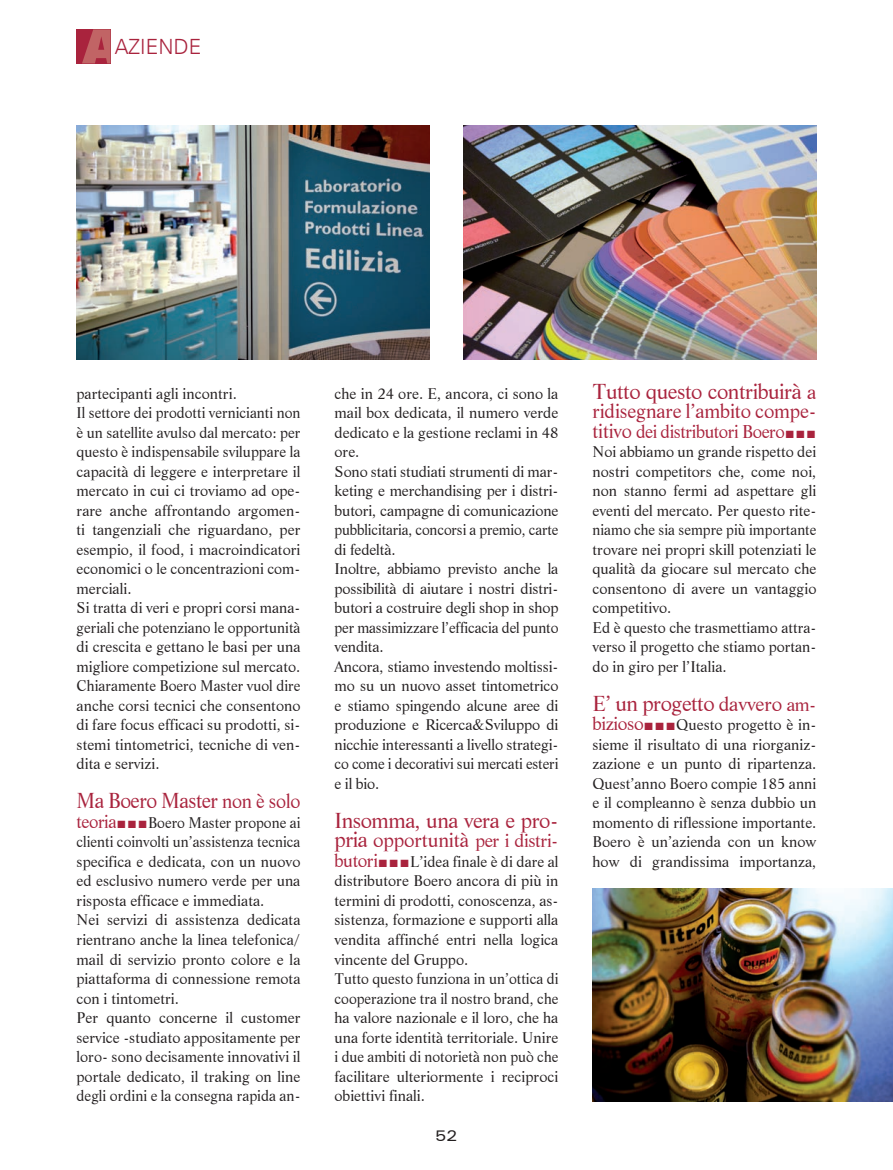
<style>
.page{position:relative;width:893px;height:1170px;background:#fff}
.page>*{position:absolute;margin:0;border:0;box-sizing:border-box;transform-origin:0 0}
.corpo_testo{font:21px "Life BT";letter-spacing:-.025em;color:#a9233d}
.corpo_testo-2{font:21px "Life BT";letter-spacing:-.025em;color:#a9233d;scale:.95 1}
.occhiello{font:300 21px "Zurich BT";color:#a9233d}
.corpo_testo-3{font:19.5px "Life BT";letter-spacing:-.01em;color:#a9233d}
.corpo_testo-4{font:18px "Life BT";letter-spacing:-.025em;color:#a9233d}
.corpo_testo-5{font:15px/19.5px "Life BT";color:#231f20;text-align:justify}
.corpo_testo-6{font:15px/19.5px "Life BT";color:#231f20;text-align:justify;scale:.96 1}
.t1{font:expanded 15px "Zurich BT";color:#231f20}
.s1{font-size:19.5px}
.s2{font-size:18px;color:#a9233d}
.s3{font-family:"Zurich BT";font-weight:900;font-size:33px;color:#a9233d}
.s4{font-size:21px}
.s5{font-size:18px}
.s6{font-family:"Zurich BT";font-weight:900;font-size:33px}
</style>
<div class="page">
<div style="left:77px;top:29px;width:34px;height:34px;background:#a9233d"></div>
<svg style="left:82px;top:29px;width:29px;height:34px"></svg>
<img style="left:592px;top:888px;width:301px;height:212px">
<img style="left:77px;top:126px;width:352px;height:233px">
<img style="left:463px;top:126px;width:353px;height:233px">
<p class="occhiello" style="left:115px;top:34px;width:88px">AZIENDE</p>
<p class="corpo_testo-5" style="left:77px;top:383px;width:162px">partecipanti agli incontri.</p>
<p class="corpo_testo-6" style="left:77px;top:402px;width:235px">Il settore dei prodotti vernicianti non è un satellite avulso dal mercato: per questo è indispensabile sviluppare la capacità di leggere e interpretare il mercato in cui ci troviamo ad ope&shy;rare anche affrontando argomen&shy;ti tangenziali che riguardano, per esempio, il food, i macroindicatori economici o le concentrazioni com&shy;merciali.</p>
<p class="corpo_testo-5" style="left:77px;top:597px;width:225px">Si tratta di veri e propri corsi mana&shy;geriali che potenziano le opportunità di crescita e gettano le basi per una migliore competizione sul mercato.</p>
<p class="corpo_testo-5" style="left:77px;top:675px;width:225px">Chiaramente Boero Master vuol dire anche corsi tecnici che consentono di fare focus efficaci su prodotti, si&shy;stemi tintometrici, tecniche di ven&shy;dita e servizi.</p>
<p class="corpo_testo-2" style="left:77px;top:786px;width:237px">Ma Boero Master <span class="s1">non è solo</span></p>
<p class="corpo_testo-6" style="left:77px;top:812px;width:235px"><span class="s2">teoria</span><span class="s3">…</span>Boero Master propone ai clienti coinvolti un’assistenza tecnica specifica e dedicata, con un nuovo ed esclusivo numero verde per una risposta efficace e immediata.</p>
<p class="corpo_testo-5" style="left:77px;top:909px;width:225px">Nei servizi di assistenza dedicata rientrano anche la linea telefonica/ mail di servizio pronto colore e la piattaforma di connessione remota con i tintometri.</p>
<p class="corpo_testo-5" style="left:77px;top:1007px;width:225px">Per quanto concerne il customer service -studiato appositamente per loro- sono decisamente innovativi il portale dedicato, il traking on line degli ordini e la consegna rapida an-</p>
<p class="corpo_testo-5" style="left:334px;top:383px;width:225px">che in 24 ore. E, ancora, ci sono la mail box dedicata, il numero verde dedicato e la gestione reclami in 48 ore.</p>
<p class="corpo_testo-5" style="left:334px;top:461px;width:225px">Sono stati studiati strumenti di mar&shy;keting e merchandising per i distri&shy;butori, campagne di comunicazione pubblicitaria, concorsi a premio, carte di fedeltà.</p>
<p class="corpo_testo-5" style="left:334px;top:558px;width:225px">Inoltre, abbiamo previsto anche la possibilità di aiutare i nostri distri&shy;butori a costruire degli shop in shop per massimizzare l’efficacia del punto vendita.</p>
<p class="corpo_testo-5" style="left:334px;top:656px;width:225px">Ancora, stiamo investendo moltissi&shy;mo su un nuovo asset tintometrico e stiamo spingendo alcune aree di produzione e Ricerca&amp;Sviluppo di nicchie interessanti a livello strategi&shy;co come i decorativi sui mercati esteri e il bio.</p>
<p class="corpo_testo" style="left:334px;top:806px;width:225px">Insomma, una vera e pro-</p>
<p class="corpo_testo-3" style="left:334px;top:827px;width:225px"><span class="s4">pria</span> opportunità <span class="s5">per i distri-</span></p>
<p class="corpo_testo-5" style="left:334px;top:851px;width:225px"><span class="s2">butori</span><span class="s3">…</span>L’idea finale è di dare al distributore Boero ancora di più in termini di prodotti, conoscenza, as&shy;sistenza, formazione e supporti alla vendita affinché entri nella logica vincente del Gruppo.</p>
<p class="corpo_testo-6" style="left:334px;top:968px;width:235px">Tutto questo funziona in un’ottica di cooperazione tra il nostro brand, che ha valore nazionale e il loro, che ha una forte identità territoriale. Unire i due ambiti di notorietà non può che facilitare ulteriormente i reciproci obiettivi finali.</p>
<p class="t1" style="left:436px;top:1126px;width:23px">52</p>
<p class="corpo_testo" style="left:592px;top:377px;width:225px">Tutto questo contribuirà <span class="s1">a</span></p>
<p class="corpo_testo-3" style="left:592px;top:398px;width:225px">ridisegnare l’ambito compe-</p>
<p class="corpo_testo-4" style="left:592px;top:419px;width:225px"><span class="s1">titivo</span> dei distributori Boero<span class="s6">…</span></p>
<p class="corpo_testo-5" style="left:592px;top:441px;width:225px">Noi abbiamo un grande rispetto dei nostri competitors che, come noi, non stanno fermi ad aspettare gli eventi del mercato. Per questo rite&shy;niamo che sia sempre più importante trovare nei propri skill potenziati le qualità da giocare sul mercato che consentono di avere un vantaggio competitivo.</p>
<p class="corpo_testo-5" style="left:592px;top:617px;width:225px">Ed è questo che trasmettiamo attra&shy;verso il progetto che stiamo portan&shy;do in giro per l’Italia.</p>
<p class="corpo_testo" style="left:592px;top:689px;width:225px">E’ un progetto <span class="s1">davvero</span> <span class="s5">am-</span></p>
<p class="corpo_testo-5" style="left:592px;top:714px;width:225px"><span class="s2">bizioso</span><span class="s3">…</span>Questo progetto è in&shy;sieme il risultato di una riorganiz&shy;zazione e un punto di ripartenza.<br>Quest’anno Boero compie 185 anni e il compleanno è senza dubbio un momento di riflessione importante.<br>Boero è un’azienda con un know how di grandissima importanza,</p>
</div>
